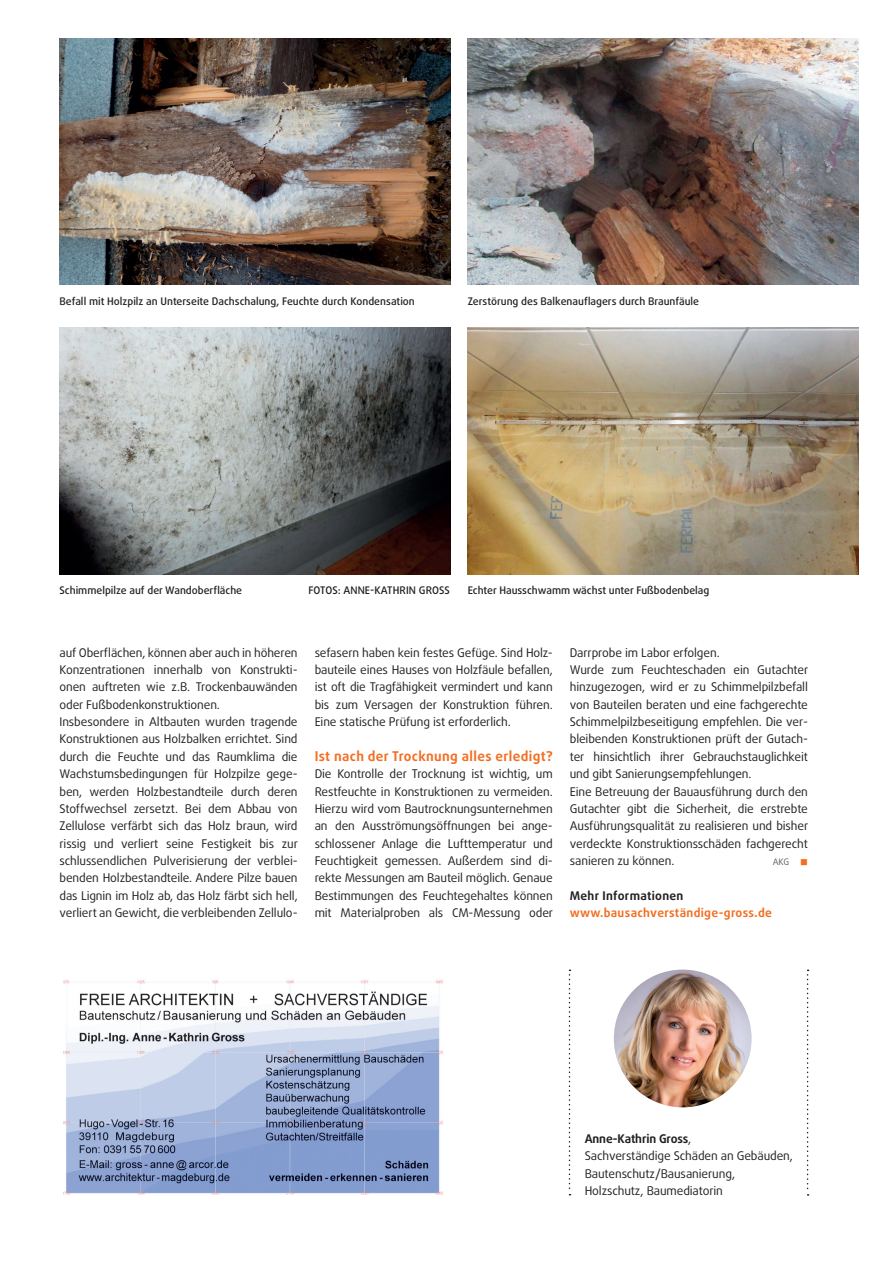
<style>
.page{position:relative;width:893px;height:1263px;background:#fff}
.page>*{position:absolute;margin:0;border:0;box-sizing:border-box;transform-origin:0 0}
.t1{font:700 13.5px "Daxline OT";letter-spacing:.025em;color:#f36e21}
.t2{font:12px/17.4px "Daxline OT";letter-spacing:-.01em;color:#231f20}
.t3{font:700 12px "Daxline OT";letter-spacing:.025em;color:#f36e21}
.t4{font:700 12px "Daxline OT";letter-spacing:.025em;color:#231f20}
.t5{font:500 10.5px "Daxline OT";color:#231f20}
.t6{font:9px "Daxline OT";color:#5d656a}
.s1{color:#f36e21}
.s2{font-weight:700}
</style>
<div class="page">
<img style="left:64px;top:980px;width:379px;height:215px">
<img style="left:614px;top:970px;width:138px;height:137px;border-radius:69px">
<svg style="left:569px;top:969px;width:1px;height:226px"></svg>
<svg style="left:807px;top:969px;width:2px;height:226px"></svg>
<img style="left:468px;top:38px;width:391px;height:247px">
<img style="left:60px;top:38px;width:391px;height:247px">
<img style="left:60px;top:328px;width:391px;height:246px">
<img style="left:468px;top:328px;width:391px;height:246px">
<p class="t5" style="left:60px;top:294px;width:357px">Befall mit Holzpilz an Unterseite Dachschalung, Feuchte durch Kondensation</p>
<p class="t5" style="left:468px;top:294px;width:233px">Zerstörung des Balkenauflagers durch Braunfäule</p>
<p class="t5" style="left:60px;top:583px;width:184px">Schimmelpilze auf der Wandoberfläche</p>
<p class="t5" style="left:308px;top:583px;width:137px">Fotos: anne-kathrin gross</p>
<p class="t5" style="left:468px;top:583px;width:243px">Echter Hausschwamm wächst unter Fußbodenbelag</p>
<p class="t2" style="left:60px;top:644px;width:240px">auf Oberflächen, können aber auch in höheren Konzentrationen innerhalb von Konstrukti&shy;onen auftreten wie z.B. Trockenbauwänden oder Fußbodenkonstruktionen.<br>Insbesondere in Altbauten wurden tragende Konstruktionen aus Holzbalken errichtet. Sind durch die Feuchte und das Raumklima die Wachstumsbedingungen für Holzpilze gege&shy;ben, werden Holzbestandteile durch deren Stoffwechsel zersetzt. Bei dem Abbau von Zellulose verfärbt sich das Holz braun, wird rissig und verliert seine Festigkeit bis zur schlussendlichen Pulverisierung der verblei&shy;benden Holzbestandteile. Andere Pilze bauen das Lignin im Holz ab, das Holz färbt sich hell, verliert an Gewicht, die verbleibenden Zellulo-</p>
<p class="t2" style="left:570px;top:644px;width:240px">Darrprobe im Labor erfolgen.<br>Wurde zum Feuchteschaden ein Gutachter hinzugezogen, wird er zu Schimmelpilzbefall von Bauteilen beraten und eine fachgerechte Schimmelpilzbeseitigung empfehlen. Die ver&shy;bleibenden Konstruktionen prüft der Gutach&shy;ter hinsichtlich ihrer Gebrauchstauglichkeit und gibt Sanierungsempfehlungen.<br>Eine Betreuung der Bauausführung durch den Gutachter gibt die Sicherheit, die erstrebte Ausführungsqualität zu realisieren und bisher verdeckte Konstruktionsschäden fachgerecht sanieren zu können.</p>
<p class="t2" style="left:315px;top:644px;width:240px;text-align:justify">sefasern haben kein festes Gefüge. Sind Holz&shy;bauteile eines Hauses von Holzfäule befallen, ist oft die Tragfähigkeit vermindert und kann bis zum Versagen der Konstruktion führen.<br>Eine statische Prüfung ist erforderlich.</p>
<p class="t1" style="left:315px;top:747px;width:240px">Ist nach der Trocknung alles erledigt?</p>
<p class="t2" style="left:315px;top:765px;width:240px;text-align:justify">Die Kontrolle der Trocknung ist wichtig, um Restfeuchte in Konstruktionen zu vermeiden.<br>Hierzu wird vom Bautrocknungsunternehmen an den Ausströmungsöffnungen bei ange&shy;schlossener Anlage die Lufttemperatur und Feuchtigkeit gemessen. Außerdem sind di&shy;rekte Messungen am Bauteil möglich. Genaue Bestimmungen des Feuchtegehaltes können mit Materialproben als CM-Messung oder</p>
<p class="t6" style="left:773px;top:856px;width:37px">AKG <span class="s1">■</span></p>
<p class="t4" style="left:570px;top:887px;width:115px">Mehr Informationen</p>
<p class="t3" style="left:570px;top:905px;width:204px">www.bausachverständige-gross.de</p>
<p class="t2" style="left:585px;top:1130px;width:210px"><span class="s2">Anne-Kathrin Gross</span>,<br>Sachverständige Schäden an Gebäuden,<br>Bautenschutz/Bausanierung,<br>Holzschutz, Baumediatorin</p>
</div>
